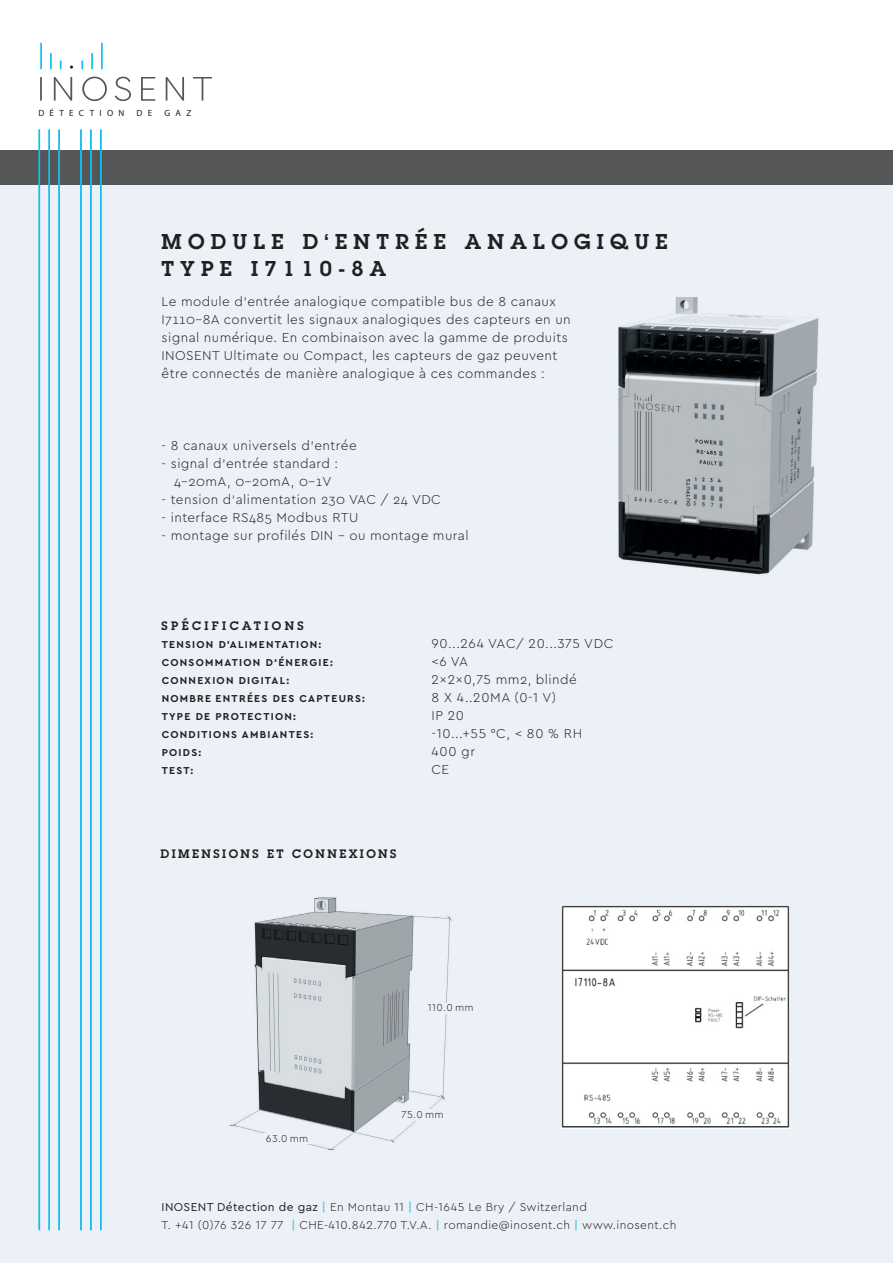
<style>
.page{position:relative;width:893px;height:1263px;background:#fff}
.page>*{position:absolute;margin:0;border:0;box-sizing:border-box;transform-origin:0 0}
.t1{font:600 21px/27px "Lubalin Graph";letter-spacing:.3em;color:#231f20}
.t2{font:300 13.5px/18px "Cera PRO";letter-spacing:.03em;color:#231f20}
.t3{font:300 13.5px "Cera PRO";letter-spacing:.05em;color:#231f20}
.t4{font:300 12px/18px "Cera PRO";letter-spacing:.03em;color:#231f20}
.t5{font:600 12px "Lubalin Graph";letter-spacing:.2em;color:#231f20}
.t6{font:600 12px "Lubalin Graph";letter-spacing:.28em;color:#231f20}
.t7{font:700 10.5px "Cera PRO";letter-spacing:.12em;color:#231f20}
.t8{font:300 10.5px "Cera PRO";letter-spacing:.05em;color:#231f20}
.t9{font:9px "Myriad Pro";letter-spacing:.595em;color:#231f20}
.s1{font-weight:400}
.s2{font-weight:700;color:#61cae1}
</style>
<div class="page">
<div style="left:0;top:163px;width:893px;height:1100px;background:#ecf1f7"></div>
<div style="left:0;top:150px;width:893px;height:34px;background:#555657"></div>
<hr style="left:39px;top:129px;width:1px;height:1101px;background:#15bef1">
<hr style="left:49px;top:129px;width:1px;height:1101px;background:#15bef1">
<hr style="left:58px;top:129px;width:2px;height:1101px;background:#15bef1">
<hr style="left:100px;top:129px;width:2px;height:1101px;background:#15bef1">
<hr style="left:90px;top:129px;width:2px;height:1101px;background:#15bef1">
<hr style="left:80px;top:129px;width:2px;height:1101px;background:#15bef1">
<svg style="left:40px;top:77px;width:172px;height:24px"></svg>
<hr style="left:40px;top:43px;width:2px;height:26px;background:#15bef1">
<svg style="left:50px;top:53px;width:2px;height:16px"></svg>
<svg style="left:60px;top:60px;width:2px;height:9px"></svg>
<hr style="left:101px;top:43px;width:2px;height:26px;background:#15bef1">
<svg style="left:91px;top:53px;width:2px;height:16px"></svg>
<svg style="left:81px;top:60px;width:2px;height:9px"></svg>
<img style="left:618px;top:297px;width:201px;height:278px">
<img style="left:229px;top:897px;width:223px;height:253px">
<div style="left:401px;top:1109px;width:58px;height:10px;background:#ecf1f7"></div>
<div style="left:266px;top:1133px;width:57px;height:10px;background:#ecf1f7"></div>
<div style="left:428px;top:1003px;width:57px;height:10px;background:#ecf1f7"></div>
<img style="left:561px;top:905px;width:228px;height:223px">
<p class="t9" style="left:38px;top:108px;width:88px">DÉTECTION</p>
<p class="t9" style="left:137px;top:108px;width:17px">D E</p>
<p class="t9" style="left:165px;top:108px;width:29px">GAZ</p>
<h1 class="t1" style="left:162px;top:228px;width:508px">MODULE D‘ENTRÉE ANALOGIQUE<br>TYPE I7110-8A</h1>
<p class="t2" style="left:162px;top:292px;width:411px">Le module d‘entrée analogique compatible bus de 8 canaux I7110-8A convertit les signaux analogiques des capteurs en un signal numérique. En combinaison avec la gamme de produits INOSENT Ultimate ou Compact, les capteurs de gaz peuvent être connectés de manière analogique à ces commandes :</p>
<p class="t2" style="left:162px;top:436px;width:197px">- 8 canaux universels d‘entrée</p>
<p class="t2" style="left:162px;top:454px;width:178px;text-align:center">- signal d‘entrée standard :<br>4-20mA, 0-20mA, 0-1V</p>
<p class="t2" style="left:162px;top:490px;width:281px">- tension d‘alimentation 230 VAC / 24 VDC</p>
<p class="t2" style="left:162px;top:508px;width:198px">- interface RS485 Modbus RTU</p>
<p class="t2" style="left:162px;top:526px;width:308px">- montage sur profilés DIN - ou montage mural</p>
<p class="t6" style="left:162px;top:618px;width:144px">SPÉCIFICATIONS</p>
<p class="t7" style="left:162px;top:638px;width:161px">TENSION D’ALIMENTATION:</p>
<p class="t3" style="left:432px;top:635px;width:183px">90...264 VAC/ 20...375 VDC</p>
<p class="t7" style="left:162px;top:656px;width:173px">CONSOMMATION D‘ÉNERGIE:</p>
<p class="t2" style="left:432px;top:652px;width:38px">&lt;6 VA</p>
<p class="t7" style="left:162px;top:674px;width:129px">CONNEXION DIGITAL:</p>
<p class="t2" style="left:432px;top:670px;width:147px">2x2x0,75 mm2, blindé</p>
<p class="t7" style="left:162px;top:692px;width:205px">NOMBRE ENTRÉES DES CAPTEURS:</p>
<p class="t2" style="left:432px;top:688px;width:126px">8 X 4..20MA (0-1 V)</p>
<p class="t7" style="left:162px;top:710px;width:136px">TYPE DE PROTECTION:</p>
<p class="t2" style="left:432px;top:706px;width:34px">IP 20</p>
<p class="t7" style="left:162px;top:728px;width:153px">CONDITIONS AMBIANTES:</p>
<p class="t2" style="left:432px;top:724px;width:152px">-10...+55 °C, &lt; 80 % RH</p>
<p class="t7" style="left:162px;top:746px;width:41px">POIDS:</p>
<p class="t2" style="left:432px;top:742px;width:45px">400 gr</p>
<p class="t7" style="left:162px;top:764px;width:33px">TEST:</p>
<p class="t2" style="left:432px;top:760px;width:19px">CE</p>
<p class="t5" style="left:161px;top:846px;width:237px">DIMENSIONS ET CONNEXIONS</p>
<p class="t8" style="left:428px;top:1001px;width:47px">110.0 mm</p>
<p class="t8" style="left:266px;top:1131px;width:44px">63.0 mm</p>
<p class="t8" style="left:401px;top:1107px;width:44px">75.0 mm</p>
<p class="t4" style="left:162px;top:1198px;width:516px"><span class="s1">INOSENT Détection de gaz</span> <span class="s2">|</span> En Montau 11 <span class="s2">|</span> CH-1645 Le Bry / Switzerland<br>T. +41 (0)76 326 17 77 <span class="s2">|</span> CHE-410.842.770 T.V.A. <span class="s2">|</span> romandie@inosent.ch <span class="s2">|</span> www.inosent.ch</p>
</div>
